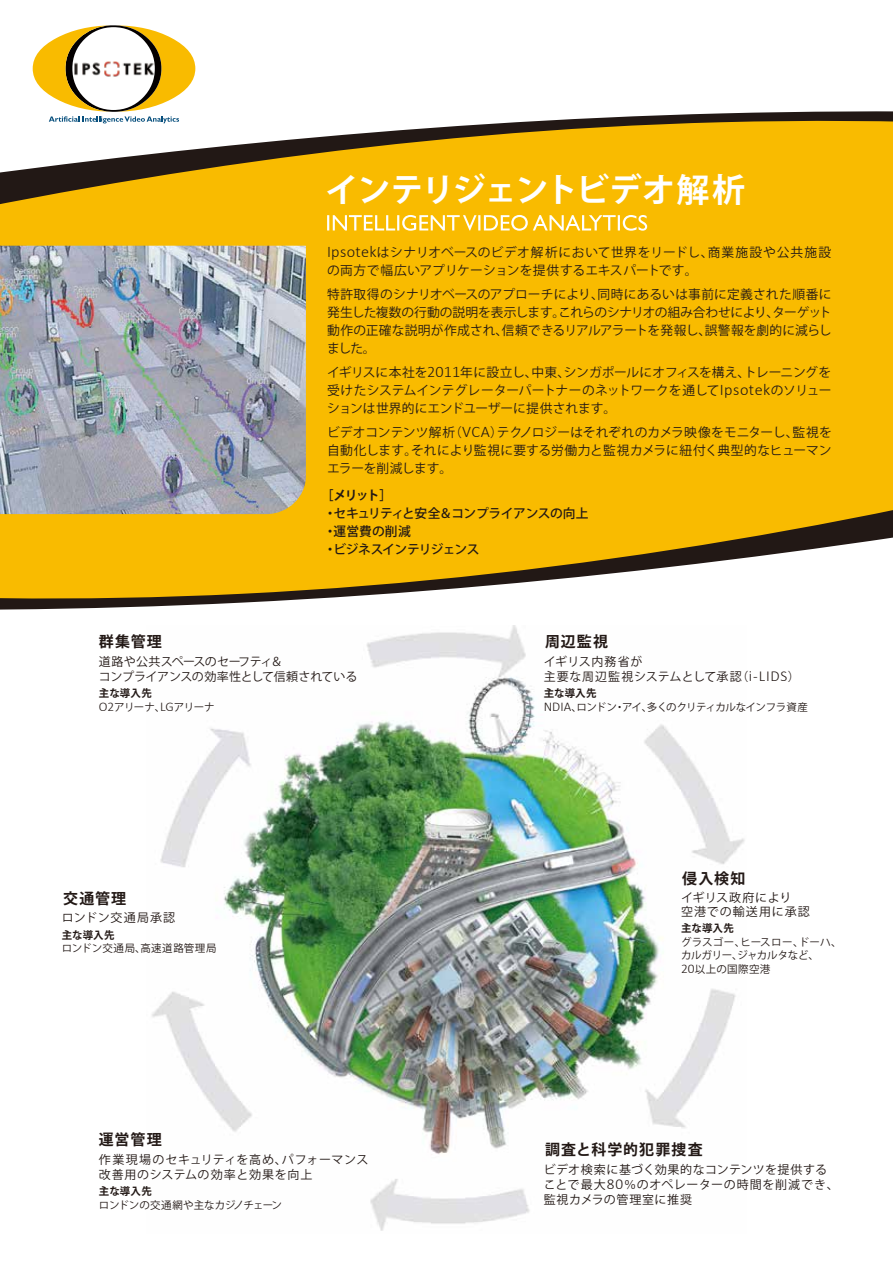
<style>
.page{position:relative;width:893px;height:1263px;background:#fff}
.page>*{position:absolute;margin:0;border:0;box-sizing:border-box;transform-origin:0 0}
.t1{font:700 33px "Koz Go Pr 6 N";letter-spacing:-.035em;color:#fff}
.t2{font:700 15px "Koz Go Pr 6 N";letter-spacing:.07em;color:#221815}
.t3{font:12.75px/18px "Koz Go Pr 6 N";color:#221815;text-align:justify}
.t4{font:12.75px/18px "Koz Go Pr 6 N";letter-spacing:.03em;color:#221815}
.t5{font:500 12.75px/18px "Koz Go Pr 6 N";letter-spacing:-.03em;color:#221815}
.t6{font:700 12.75px "Koz Go Pr 6 N";color:#221815}
.t7{font:12px/15px "Koz Go Pr 6 N";letter-spacing:.04em;color:#221815}
.t8{font:12px/15px "Koz Go Pr 6 N";letter-spacing:-.02em;color:#221815}
.t9{font:12px/13.5px "Koz Go Pr 6 N";letter-spacing:.075em;color:#221815}
.t10{font:12px "Koz Go Pr 6 N";letter-spacing:.07em;color:#221815}
.t11{font:10.5px/13.5px "Koz Go Pr 6 N";letter-spacing:.005em;color:#221815}
.t12{font:10.5px/13.5px "Koz Go Pr 6 N";letter-spacing:-.045em;color:#221815}
.t13{font:10.5px/13.5px "Koz Go Pr 6 N";letter-spacing:-.055em;color:#221815}
.t14{font:10.5px "Koz Go Pr 6 N";letter-spacing:-.015em;color:#221815}
.t15{font:700 10.5px "Koz Go Pr 6 N";letter-spacing:.005em;color:#221815}
.t16{font:10.5px "Koz Go Pr 6 N";letter-spacing:.04em;color:#221815}
.s1{font-family:"Calibri";font-weight:300;font-size:16.2px}
.s2{font-weight:700}
.s3{font-family:"Calibri";font-weight:300;font-size:13.35px}
.s4{font-family:"Calibri";font-weight:300;font-size:15.3px}
</style>
<div class="page">
<div style="left:0;top:243px;width:893px;height:199px;background:#f9bb00"></div>
<svg style="left:0;top:111px;width:893px;height:130px;fill:#f9bb00"></svg>
<svg style="left:0;top:444px;width:893px;height:166px;fill:#f9bb00"></svg>
<img style="left:152px;top:625px;width:593px;height:606px">
<img style="left:0;top:246px;width:306px;height:268px">
<svg style="left:327px;top:215px;width:320px;height:16px"></svg>
<svg style="left:33px;top:25px;width:162px;height:98px"></svg>
<p class="t2" style="left:99px;top:633px;width:64px">群集管理</p>
<h1 class="t1" style="left:325px;top:172px;width:421px">インテリジェントビデオ解析</h1>
<p class="t4" style="left:327px;top:243px;width:505px"><span class="s1">Ipsotek</span>はシナリオベースのビデオ解析において世界をリードし、商業施設や公共施設の両方で幅広いアプリケーションを提供するエキスパートです。</p>
<p class="t3" style="left:327px;top:285px;width:506px">特許取得のシナリオベースのアプローチにより、同時にあるいは事前に定義された順番に発生した複数の行動の説明を表示します。これらのシナリオの組み合わせにより、ターゲット動作の正確な説明が作成され、信頼できるリアルアラートを発報し、誤警報を劇的に減らしました。</p>
<p class="t3" style="left:327px;top:363px;width:506px">イギリスに本社を<span class="s1">2011</span>年に設立し、中東、シンガポールにオフィスを構え、トレーニングを受けたシステムインテグレーターパートナーのネットワークを通して<span class="s1">Ipsotek</span>のソリューションは世界的にエンドユーザーに提供されます。</p>
<p class="t3" style="left:327px;top:423px;width:506px">ビデオコンテンツ解析（<span class="s1">VCA</span>）テクノロジーはそれぞれのカメラ映像をモニターし、監視を自動化します。それにより監視に要する労働力と監視カメラに紐付く典型的なヒューマンエラーを削減します。</p>
<p class="t6" style="left:321px;top:488px;width:73px">［メリット］</p>
<p class="t5" style="left:324px;top:504px;width:266px">・セキュリティと安全＆コンプライアンスの向上・運営費の削減<br>・ビジネスインテリジェンス</p>
<p class="t2" style="left:545px;top:633px;width:64px">周辺監視</p>
<p class="t8" style="left:99px;top:654px;width:260px">道路や公共スペースのセーフティ＆<br>コンプライアンスの効率性として信頼されている</p>
<p class="t13" style="left:99px;top:687px;width:117px"><span class="s2">主な導入先<br></span><span class="s3">O2</span>アリーナ、<span class="s3">LG</span>アリーナ</p>
<p class="t2" style="left:63px;top:890px;width:65px">交通管理</p>
<p class="t10" style="left:62px;top:911px;width:115px">ロンドン交通局承認</p>
<p class="t15" style="left:62px;top:929px;width:54px">主な導入先</p>
<p class="t16" style="left:62px;top:943px;width:156px">ロンドン交通局、高速道路管理局</p>
<p class="t2" style="left:99px;top:1131px;width:64px">運営管理</p>
<p class="t7" style="left:99px;top:1152px;width:271px">作業現場のセキュリティを高め、パフォーマンス改善用のシステムの効率と効果を向上</p>
<p class="t15" style="left:99px;top:1185px;width:54px">主な導入先</p>
<p class="t14" style="left:99px;top:1199px;width:184px">ロンドンの交通網や主なカジノチェーン</p>
<p class="t7" style="left:544px;top:654px;width:258px">イギリス内務省が<br>主要な周辺監視システムとして承認（<span class="s4">i-LIDS</span>）</p>
<p class="t12" style="left:544px;top:687px;width:266px"><span class="s2">主な導入先<br></span><span class="s3">NDIA</span>、ロンドン・アイ、多くのクリティカルなインフラ資産</p>
<p class="t2" style="left:682px;top:870px;width:65px">侵入検知</p>
<p class="t9" style="left:681px;top:891px;width:130px">イギリス政府により<br>空港での輸送用に承認</p>
<p class="t15" style="left:681px;top:922px;width:54px">主な導入先</p>
<p class="t11" style="left:681px;top:935px;width:162px">グラスゴー、ヒースロー、ドーハ、カルガリー、ジャカルタなど、<br><span class="s3">20</span>以上の国際空港</p>
<p class="t2" style="left:545px;top:1141px;width:159px">調査と科学的犯罪捜査</p>
<p class="t7" style="left:544px;top:1162px;width:297px">ビデオ検索に基づく効果的なコンテンツを提供することで最大<span class="s4">80</span>％のオペレーターの時間を削減でき、監視カメラの管理室に推奨</p>
</div>
